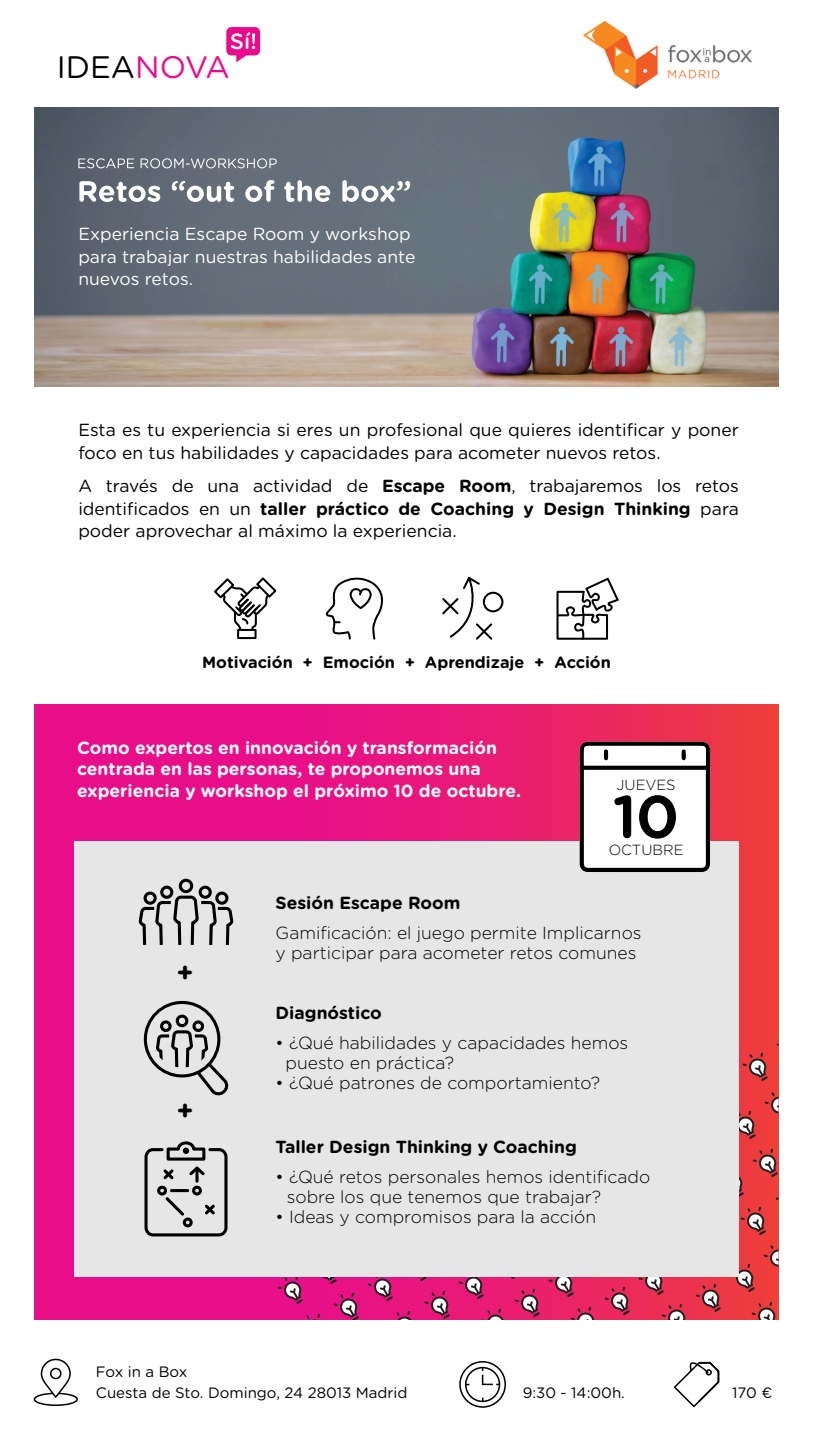
<style>
.page{position:relative;width:813px;height:1444px;background:#fff}
.page>*{position:absolute;margin:0;border:0;box-sizing:border-box;transform-origin:0 0}
.t1{font:500 58.5px "Gotham Rounded";color:#000}
.t2{font:31px "Gotham Rounded";color:#000}
.t3{font:700 27px "Gotham Rounded";color:#000}
.t4{font:17.5px/22.5px "Gotham Rounded";color:#000}
.t5{font:300 17.5px/20px "Gotham Rounded";color:#000}
.t6{font:700 17.5px/21.2px "Gotham Rounded";color:#fff}
.t7{font:17.5px/22.5px "Gotham Rounded";color:#fff}
.t8{font:700 17.5px "Gotham Rounded";color:#000}
.t9{font:700 16.25px "Gotham Rounded";color:#000}
.t10{font:15px/21.2px "Gotham Rounded";color:#000}
.t11{font:300 14.62px "Gotham Rounded";color:#000}
.s1{color:#ea0b8c}
.s2{font-weight:700}
</style>
<div class="page">
<img style="left:34px;top:108px;width:744px;height:278px">
<svg style="left:78px;top:158px;width:56px;height:10px"></svg>
<svg style="left:140px;top:158px;width:137px;height:10px"></svg>
<svg style="left:79px;top:181px;width:81px;height:21px"></svg>
<svg style="left:172px;top:181px;width:62px;height:21px"></svg>
<svg style="left:245px;top:180px;width:29px;height:22px"></svg>
<svg style="left:284px;top:180px;width:46px;height:22px"></svg>
<svg style="left:342px;top:180px;width:68px;height:22px"></svg>
<svg style="left:34px;top:704px;width:744px;height:615px;background:#e91979"></svg>
<svg style="left:266px;top:1043px;width:512px;height:276px;background:#d93a65"></svg>
<svg style="left:226px;top:27px;width:34px;height:35px"></svg>
<img style="left:584px;top:20px;width:167px;height:69px">
<div style="left:74px;top:841px;width:664px;height:435px;background:#e7e6e6"></div>
<div style="left:144px;top:1147px;width:83px;height:89px;border:3px solid #000;border-radius:7px"></div>
<div style="left:192px;top:1185px;width:10px;height:10px;border:3px solid #000;border-radius:50%"></div>
<div style="left:157px;top:1185px;width:10px;height:10px;border:3px solid #000;border-radius:50%"></div>
<div style="left:183px;top:1217px;width:10px;height:10px;border:3px solid #000;border-radius:50%"></div>
<hr style="left:171px;top:1188px;width:17px;height:3px;background:#000">
<svg style="left:163px;top:1194px;width:24px;height:24px"></svg>
<svg style="left:205px;top:1204px;width:10px;height:11px"></svg>
<svg style="left:161px;top:1141px;width:46px;height:40px"></svg>
<div style="left:179px;top:878px;width:14px;height:15px;border:3px solid #000;border-radius:50%"></div>
<div style="left:199px;top:885px;width:13px;height:13px;border:3px solid #000;border-radius:50%"></div>
<div style="left:215px;top:891px;width:13px;height:13px;border:3px solid #000;border-radius:50%"></div>
<div style="left:143px;top:891px;width:14px;height:13px;border:3px solid #000;border-radius:50%"></div>
<div style="left:160px;top:885px;width:13px;height:13px;border:3px solid #000;border-radius:50%"></div>
<svg style="left:138px;top:894px;width:96px;height:51px"></svg>
<div style="left:144px;top:1000px;width:76px;height:77px;border:3px solid #000;border-radius:50%"></div>
<div style="left:176px;top:1014px;width:12px;height:13px;border:3px solid #000;border-radius:50%"></div>
<div style="left:192px;top:1020px;width:12px;height:11px;border:3px solid #000;border-radius:50%"></div>
<div style="left:160px;top:1020px;width:12px;height:11px;border:3px solid #000;border-radius:50%"></div>
<svg style="left:154px;top:1028px;width:73px;height:68px"></svg>
<div style="left:34px;top:1392px;width:44px;height:13px;border:2px solid #000;border-radius:50%"></div>
<svg style="left:40px;top:1358px;width:32px;height:40px"></svg>
<div style="left:50px;top:1367px;width:12px;height:11px;border:2px solid #000;border-radius:50%"></div>
<svg style="left:460px;top:1361px;width:45px;height:45px"></svg>
<div style="left:459px;top:1360px;width:47px;height:47px;border:2px solid #000;border-radius:50%"></div>
<div style="left:465px;top:1367px;width:34px;height:34px;background:#fff;border-radius:50%"></div>
<div style="left:465px;top:1366px;width:35px;height:35px;border:2px solid #000;border-radius:50%"></div>
<svg style="left:481px;top:1367px;width:18px;height:18px"></svg>
<svg style="left:674px;top:1361px;width:46px;height:47px"></svg>
<svg style="left:579px;top:741px;width:131px;height:131px"></svg>
<div style="left:483px;top:591px;width:20px;height:21px;border:2px solid #000;border-radius:50%"></div>
<svg style="left:442px;top:577px;width:52px;height:63px"></svg>
<svg style="left:556px;top:577px;width:63px;height:63px"></svg>
<svg style="left:325px;top:577px;width:59px;height:63px"></svg>
<div style="left:237px;top:629px;width:19px;height:10px;border:2px solid #000"></div>
<svg style="left:214px;top:577px;width:63px;height:54px"></svg>
<h2 class="t2" style="left:57px;top:46px;width:174px">IDEA<span class="s1">NOVA</span></h2>
<p class="t7" style="left:78px;top:222px;width:338px">Experiencia Escape Room y workshop para trabajar nuestras habilidades ante nuevos retos.</p>
<p class="t4" style="left:78px;top:418px;width:662px">Esta es tu experiencia si eres un profesional que quieres identificar y poner foco en tus habilidades y capacidades para acometer nuevos retos.</p>
<p class="t4" style="left:78px;top:474px;width:662px;text-align:justify">A través de una actividad de <span class="s2">Escape Room</span>, trabajaremos los retos identificados en un <span class="s2">taller práctico de Coaching y Design Thinking</span> para poder aprovechar al máximo la experiencia.</p>
<p class="t9" style="left:202px;top:650px;width:410px">Motivación + Emoción + Aprendizaje + Acción</p>
<p class="t6" style="left:77px;top:736px;width:445px">Como expertos en innovación y transformación centrada en las personas, te proponemos una experiencia y workshop el próximo 10 de octubre.</p>
<p class="t11" style="left:616px;top:775px;width:61px">JUEVES</p>
<h1 class="t1" style="left:613px;top:775px;width:67px">10</h1>
<p class="t11" style="left:608px;top:839px;width:76px">OCTUBRE</p>
<h3 class="t3" style="left:176px;top:952px;width:19px">+</h3>
<h3 class="t3" style="left:176px;top:1090px;width:19px">+</h3>
<p class="t8" style="left:275px;top:889px;width:186px">Sesión Escape Room</p>
<p class="t5" style="left:275px;top:921px;width:367px">Gamificación: el juego permite Implicarnos y participar para acometer retos comunes</p>
<p class="t8" style="left:275px;top:1000px;width:108px">Diagnóstico</p>
<p class="t5" style="left:285px;top:1032px;width:344px;text-indent:-10px">• ¿Qué habilidades y capacidades hemos puesto en práctica?</p>
<p class="t5" style="left:275px;top:1072px;width:326px">• ¿Qué patrones de comportamiento?</p>
<p class="t8" style="left:275px;top:1133px;width:303px">Taller Design Thinking y Coaching</p>
<p class="t5" style="left:287px;top:1165px;width:365px;text-indent:-11px">• ¿Qué retos personales hemos identificado sobre los que tenemos que trabajar?</p>
<p class="t5" style="left:275px;top:1205px;width:322px">• Ideas y compromisos para la acción</p>
<p class="t10" style="left:96px;top:1360px;width:313px">Fox in a Box<br>Cuesta de Sto. Domingo, 24 28013 Madrid</p>
<p class="t10" style="left:522px;top:1381px;width:104px">9:30 - 14:00h.</p>
<p class="t10" style="left:732px;top:1381px;width:42px">170 €</p>
</div>
